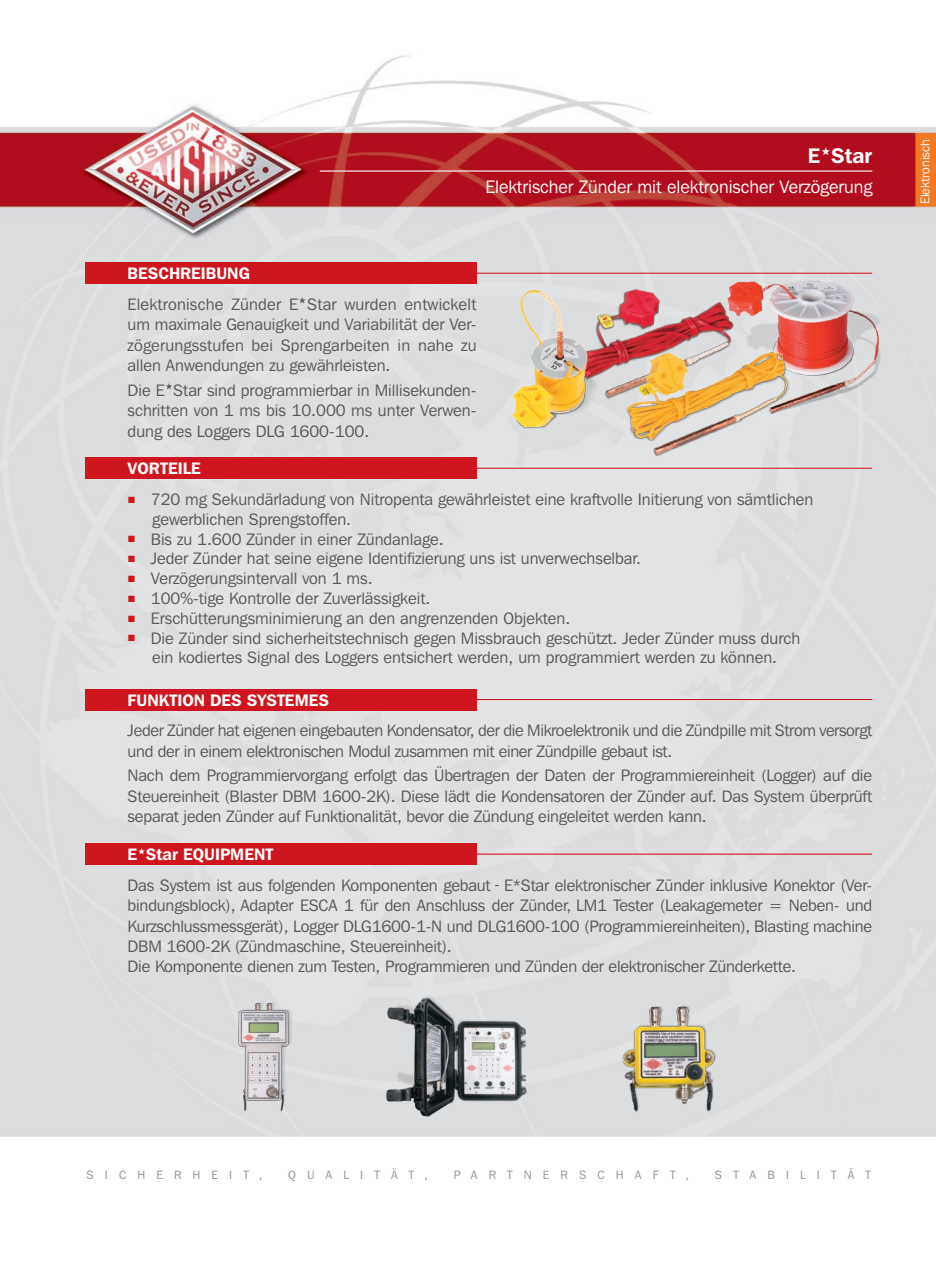
<style>
.page{position:relative;width:936px;height:1263px;background:#fff}
.page>*{position:absolute;margin:0;border:0;box-sizing:border-box;transform-origin:0 0}
.t1{font:600 21px "Franklin Gothic IT Cby BTCE";color:#fff}
.t2{font:18px "Franklin Gothic IT Cby BTCE";color:#fff}
.t3{font:16.5px/20.4px "Franklin Gothic IT Cby BTCE";letter-spacing:-.01em;color:#57585a}
.t4{font:600 16.5px "Franklin Gothic IT Cby BTCE";color:#fff}
.t5{font:12.75px "Franklin Gothic IT Cby BTCE";color:#fff}
.t6{font:12px "Franklin Gothic IT Cby BTCE";letter-spacing:.93em;color:#919396}
.s1{font-family:"Arial";font-size:13.5px;color:#cf151d}
.s2{font-weight:600;color:#fff}
.s3{font-family:"Arial";font-size:13.5px}
</style>
<div class="page">
<img style="left:0;top:55px;width:935px;height:1082px">
<hr style="left:320px;top:170px;width:552px;height:2px;background:#fff">
<div style="left:85px;top:263px;width:391px;height:21px;background:#cf151d"></div>
<hr style="left:466px;top:273px;width:406px;height:1px;background:#cf151d">
<div style="left:85px;top:689px;width:391px;height:21px;background:#cf151d"></div>
<hr style="left:468px;top:699px;width:404px;height:1px;background:#cf151d">
<div style="left:85px;top:458px;width:391px;height:21px;background:#cf151d"></div>
<hr style="left:465px;top:468px;width:407px;height:1px;background:#cf151d">
<div style="left:85px;top:843px;width:391px;height:22px;background:#cf151d"></div>
<hr style="left:467px;top:853px;width:405px;height:2px;background:#cf151d">
<img style="left:231px;top:998px;width:66px;height:120px">
<img style="left:380px;top:991px;width:150px;height:128px">
<img style="left:618px;top:999px;width:105px;height:120px">
<img style="left:553px;top:278px;width:140px;height:139px">
<img style="left:497px;top:286px;width:106px;height:144px">
<img style="left:693px;top:268px;width:231px;height:154px">
<img style="left:609px;top:337px;width:190px;height:127px">
<svg style="left:821px;top:147px;width:9px;height:8px"></svg>
<svg style="left:299px;top:297px;width:7px;height:7px"></svg>
<svg style="left:166px;top:383px;width:6px;height:7px"></svg>
<p class="t1" style="left:807px;top:142px;width:66px">E Star</p>
<p class="t2" style="left:485px;top:175px;width:388px">Elektrischer Zünder mit elektronischer Verzögerung</p>
<p class="t4" style="left:128px;top:262px;width:124px">BESCHREIBUNG</p>
<p class="t3" style="left:128px;top:293px;width:350px;text-align:justify">Elektronische Zünder E Star wurden entwickelt um maximale Genauigkeit und Variabilität der Ver&shy;zögerungsstufen bei Sprengarbeiten in nahe zu allen Anwendungen zu gewährleisten.</p>
<p class="t3" style="left:128px;top:379px;width:350px;text-align:justify">Die E Star sind programmierbar in Millisekunden&shy;schritten von 1 ms bis 10.000 ms unter Verwen&shy;dung des Loggers DLG 1600-100.</p>
<p class="t4" style="left:128px;top:457px;width:75px">VORTEILE</p>
<p class="t3" style="left:152px;top:489px;width:662px;line-height:19.8px;text-indent:-25px"><span class="s1">■</span> 720 mg Sekundärladung von Nitropenta gewährleistet eine kraftvolle Initierung von sämtlichen gewerblichen Sprengstoffen.</p>
<p class="t3" style="left:128px;top:528px;width:317px"><span class="s1">■</span> Bis zu 1.600 Zünder in einer Zündanlage.</p>
<p class="t3" style="left:128px;top:548px;width:515px"><span class="s1">■</span> Jeder Zünder hat seine eigene Identifizierung uns ist unverwechselbar.</p>
<p class="t3" style="left:128px;top:568px;width:246px"><span class="s1">■</span> Verzögerungsintervall von 1 ms.</p>
<p class="t3" style="left:128px;top:587px;width:304px"><span class="s1">■</span> 100%-tige Kontrolle der Zuverlässigkeit.</p>
<p class="t3" style="left:128px;top:607px;width:444px"><span class="s1">■</span> Erschütterungsminimierung an den angrenzenden Objekten.</p>
<p class="t3" style="left:128px;top:627px;width:674px;line-height:19.8px;text-align:center"><span class="s1">■</span> Die Zünder sind sicherheitstechnisch gegen Missbrauch geschützt. Jeder Zünder muss durch ein kodiertes Signal des Loggers entsichert werden, um programmiert werden zu können.</p>
<p class="t4" style="left:128px;top:689px;width:203px">FUNKTION DES SYSTEMES</p>
<p class="t3" style="left:128px;top:720px;width:746px">Jeder Zünder hat eigenen eingebauten Kondensator, der die Mikroelektronik und die Zündpille mit Strom versorgt und der in einem elektronischen Modul zusammen mit einer Zündpille gebaut ist.</p>
<p class="t3" style="left:128px;top:765px;width:746px;text-align:justify">Nach dem Programmiervorgang erfolgt das Übertragen der Daten der Programmiereinheit (Logger) auf die Steuereinheit (Blaster DBM 1600-2K). Diese lädt die Kondensatoren der Zünder auf. Das System überprüft separat jeden Zünder auf Funktionalität, bevor die Zündung eingeleitet werden kann.</p>
<p class="t3" style="left:128px;top:839px;width:746px;line-height:30.6px"><span class="s2">E Star EQUIPMENT<br></span>Das System ist aus folgenden Komponenten gebaut <span class="s3">-</span> E*Star elektronischer Zünder inklusive Konektor (Ver-</p>
<p class="t3" style="left:128px;top:895px;width:746px">bindungsblock), Adapter ESCA 1 für den Anschluss der Zünder, LM1 Tester (Leakagemeter = Neben- und Kurzschlussmessgerät), Logger DLG1600-1-N und DLG1600-100 (Programmiereinheiten), Blasting machine DBM 1600-2K (Zündmaschine, Steuereinheit).<br>Die Komponente dienen zum Testen, Programmieren und Zünden der elektronischer Zünderkette.</p>
<p class="t5" style="left:916px;top:204px;width:67px;rotate:-90deg">Elektronisch</p>
<p class="t6" style="left:86px;top:1167px;width:177px">SICHERHEIT,</p>
<p class="t6" style="left:288px;top:1167px;width:141px">QUALITÄT,</p>
<p class="t6" style="left:453px;top:1167px;width:237px">PARTNERSCHAFT,</p>
<p class="t6" style="left:715px;top:1167px;width:157px">STABILITÄT</p>
</div>
